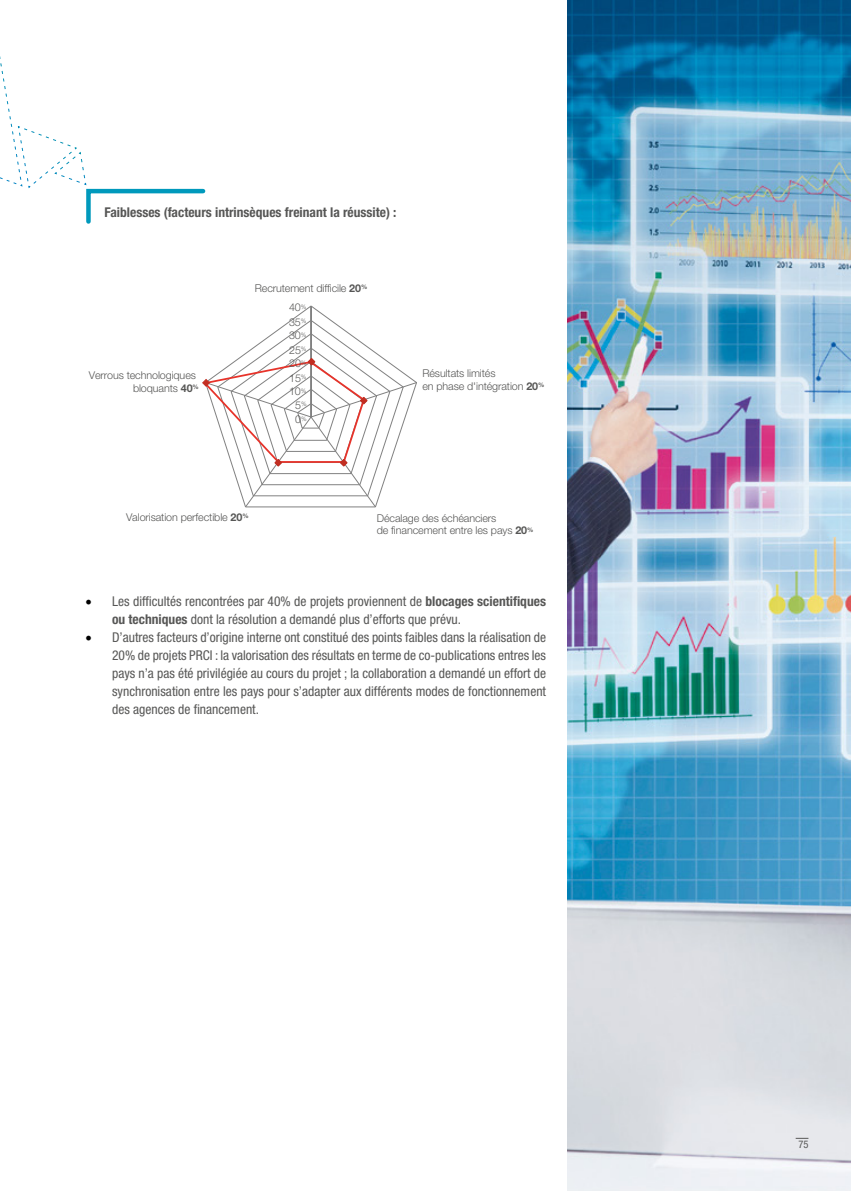
<style>
.page{position:relative;width:851px;height:1191px;background:#fff}
.page>*{position:absolute;margin:0;border:0;box-sizing:border-box;transform-origin:0 0}
.t1{font:condensed 13.5px/18px "Helvetica Neue";color:#575756}
.t2{font:700 condensed 13.5px "Helvetica Neue";color:#575756}
.t3{font:300 10.8px/12.9px "Helvetica Neue";letter-spacing:-.01em;color:#575756}
.t4{font:condensed 10.5px "Helvetica Neue";color:#575756}
.s1{font-weight:700}
.s2{font-family:"Minion Pro";font-stretch:normal;font-size:18px;color:#000}
</style>
<div class="page">
<svg style="left:232px;top:305px;width:185px;height:202px"></svg>
<svg style="left:202px;top:357px;width:166px;height:110px"></svg>
<svg style="left:1px;top:63px;width:205px;height:161px"></svg>
<img style="left:567px;top:0;width:283px;height:1191px">
<svg style="left:795px;top:1138px;width:13px;height:1px"></svg>
<p class="t2" style="left:104px;top:204px;width:293px">Faiblesses (facteurs intrinsèques freinant la réussite) :</p>
<p class="t3" style="left:255px;top:281px;width:114px">Recrutement difficile <span class="s1">20</span><sup>%</sup></p>
<p class="t3" style="left:289px;top:301px;width:19px">40<sup>%</sup></p>
<p class="t3" style="left:289px;top:315px;width:19px">35<sup>%</sup></p>
<p class="t3" style="left:89px;top:368px;width:111px;text-align:right">Verrous technologiques bloquants <span class="s1">40</span><sup>%</sup></p>
<p class="t3" style="left:126px;top:510px;width:124px">Valorisation perfectible <span class="s1">20</span><sup>%</sup></p>
<p class="t3" style="left:289px;top:329px;width:19px">30<sup>%</sup></p>
<p class="t3" style="left:289px;top:343px;width:19px">25<sup>%</sup></p>
<p class="t3" style="left:289px;top:371px;width:19px">15<sup>%</sup></p>
<p class="t3" style="left:295px;top:413px;width:13px">0<sup>%</sup></p>
<p class="t3" style="left:289px;top:357px;width:19px">20<sup>%</sup></p>
<p class="t3" style="left:289px;top:385px;width:19px">10<sup>%</sup></p>
<p class="t3" style="left:295px;top:398px;width:13px">5<sup>%</sup></p>
<p class="t3" style="left:422px;top:366px;width:123px">Résultats limités<br>en phase d'intégration <span class="s1">20</span><sup>%</sup></p>
<p class="t3" style="left:377px;top:511px;width:158px">Décalage des échéanciers<br>de financement entre les pays <span class="s1">20</span><sup>%</sup></p>
<p class="t1" style="left:112px;top:592px;width:435px;text-indent:-27px"><span class="s2">•</span> Les difficultés rencontrées par 40% de projets proviennent de <span class="s1">blocages scientifiques ou techniques</span> dont la résolution a demandé plus d’efforts que prévu.</p>
<p class="t1" style="left:112px;top:628px;width:435px;text-align:justify;text-indent:-27px"><span class="s2">•</span> D’autres facteurs d’origine interne ont constitué des points faibles dans la réalisation de 20% de projets PRCI : la valorisation des résultats en terme de co-publications entres les pays n’a pas été privilégiée au cours du projet ; la collaboration a demandé un effort de synchronisation entre les pays pour s’adapter aux différents modes de fonctionnement des agences de financement.</p>
<p class="t4" style="left:798px;top:1138px;width:12px">75</p>
</div>
